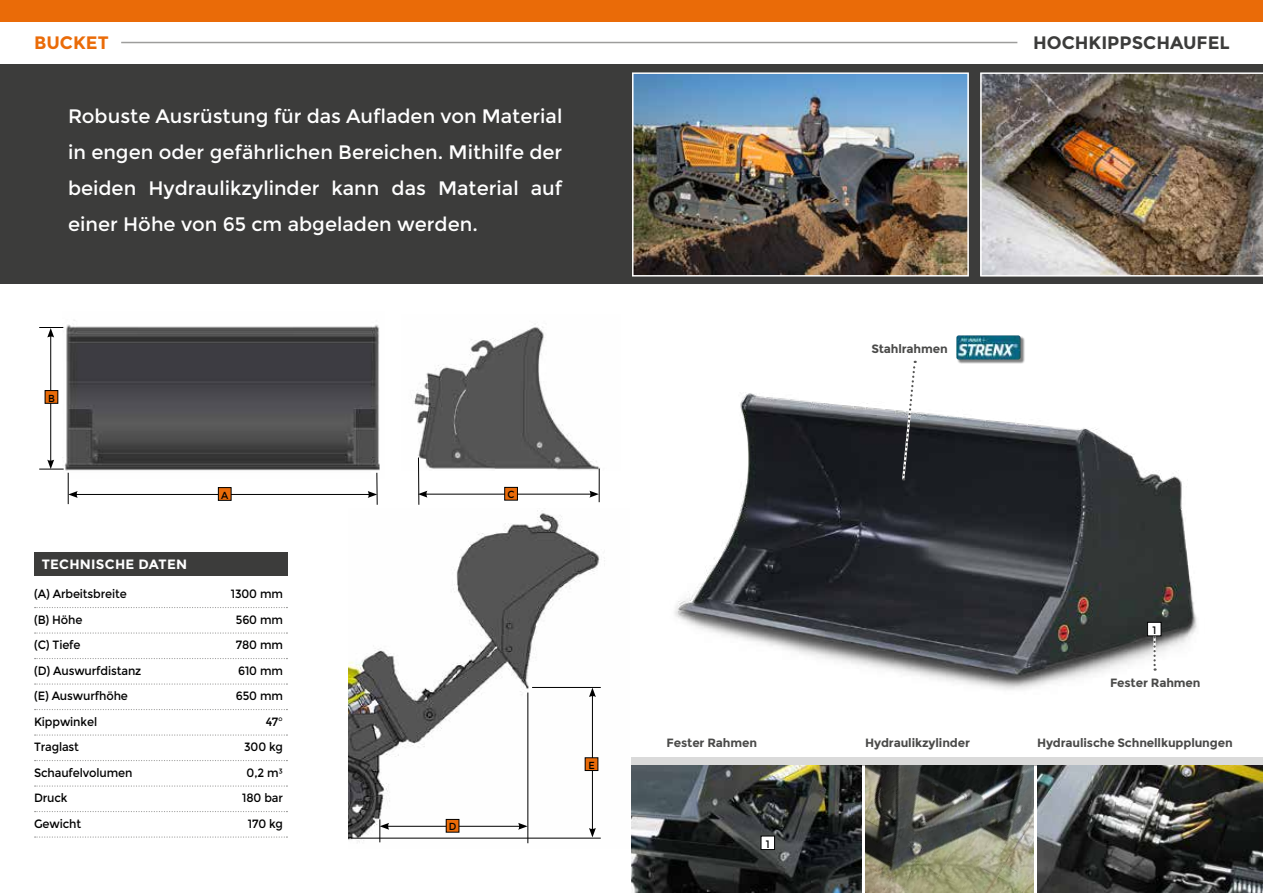
<style>
.page{position:relative;width:1263px;height:893px;background:#fff}
.page>*{position:absolute;margin:0;border:0;box-sizing:border-box;transform-origin:0 0}
.t1{font:19.5px/36px "Montserrat";color:#fff;text-align:justify}
.t2{font:700 18px "Montserrat";color:#3c3c3b}
.t3{font:700 18px "Montserrat";color:#ea6b08}
.t4{font:700 13.5px "Montserrat";letter-spacing:.02em;color:#fff}
.t5{font:12px "Montserrat";letter-spacing:-.01em;color:#000;scale:.95 1}
.t6{font:700 12px "Montserrat";letter-spacing:-.01em;color:#4a4a49}
.t7{font:10.8px "Montserrat";color:#000;scale:.95 1}
.t8{font:10.2px "Montserrat";color:#000;scale:.95 1}
</style>
<div class="page">
<img style="left:674px;top:392px;width:523px;height:298px">
<div style="left:0;top:64px;width:1263px;height:220px;background:#3c3c3b"></div>
<hr style="left:631px;top:765px;width:632px;height:1px;background:#b3b2b2">
<div style="left:631px;top:757px;width:632px;height:8px;background:#dadada"></div>
<svg style="left:901px;top:360px;width:16px;height:122px"></svg>
<svg style="left:1153px;top:636px;width:3px;height:35px"></svg>
<img style="left:413px;top:326px;width:187px;height:145px">
<hr style="left:599px;top:469px;width:1px;height:33px;background:#000">
<hr style="left:418px;top:458px;width:1px;height:47px;background:#000">
<hr style="left:425px;top:494px;width:167px;height:1px;background:#000">
<svg style="left:418px;top:491px;width:9px;height:7px"></svg>
<svg style="left:589px;top:491px;width:10px;height:7px"></svg>
<img style="left:62px;top:320px;width:318px;height:158px">
<hr style="left:68px;top:473px;width:1px;height:31px;background:#000">
<hr style="left:377px;top:473px;width:1px;height:32px;background:#000">
<hr style="left:75px;top:494px;width:295px;height:1px;background:#000">
<svg style="left:68px;top:491px;width:10px;height:7px"></svg>
<svg style="left:368px;top:491px;width:9px;height:7px"></svg>
<hr style="left:50px;top:335px;width:1px;height:127px;background:#000">
<svg style="left:39px;top:460px;width:25px;height:10px"></svg>
<svg style="left:39px;top:327px;width:24px;height:11px"></svg>
<svg style="left:35px;top:607px;width:252px;height:1px"></svg>
<svg style="left:35px;top:632px;width:252px;height:2px"></svg>
<svg style="left:35px;top:658px;width:252px;height:1px"></svg>
<svg style="left:35px;top:683px;width:252px;height:2px"></svg>
<svg style="left:35px;top:709px;width:252px;height:1px"></svg>
<svg style="left:35px;top:734px;width:252px;height:2px"></svg>
<svg style="left:35px;top:760px;width:252px;height:1px"></svg>
<svg style="left:35px;top:785px;width:252px;height:2px"></svg>
<svg style="left:35px;top:811px;width:252px;height:1px"></svg>
<svg style="left:35px;top:836px;width:252px;height:2px"></svg>
<div style="left:34px;top:552px;width:253px;height:24px;background:#3c3c3b"></div>
<div style="left:957px;top:336px;width:68px;height:28px;background:#000;opacity:.5"></div>
<img style="left:956px;top:335px;width:64px;height:25px">
<div style="left:218px;top:488px;width:13px;height:12px;background:#ea6b08"></div>
<div style="left:218px;top:487px;width:14px;height:14px;border:1px solid #000"></div>
<img style="left:349px;top:510px;width:256px;height:334px">
<hr style="left:528px;top:692px;width:1px;height:151px;background:#000">
<hr style="left:387px;top:826px;width:133px;height:1px;background:#000">
<svg style="left:380px;top:819px;width:9px;height:23px"></svg>
<svg style="left:518px;top:823px;width:10px;height:7px"></svg>
<hr style="left:351px;top:838px;width:250px;height:1px;background:#000">
<hr style="left:532px;top:687px;width:69px;height:1px;background:#000">
<hr style="left:592px;top:695px;width:1px;height:135px;background:#000">
<svg style="left:589px;top:828px;width:7px;height:9px"></svg>
<svg style="left:589px;top:688px;width:7px;height:9px"></svg>
<div style="left:446px;top:819px;width:13px;height:13px;background:#ea6b08"></div>
<div style="left:446px;top:819px;width:13px;height:14px;border:1px solid #000"></div>
<div style="left:585px;top:758px;width:13px;height:12px;background:#ea6b08"></div>
<div style="left:585px;top:757px;width:13px;height:14px;border:1px solid #000"></div>
<div style="left:505px;top:487px;width:12px;height:13px;background:#ea6b08"></div>
<div style="left:504px;top:487px;width:14px;height:14px;border:1px solid #000"></div>
<div style="left:45px;top:391px;width:13px;height:12px;background:#ea6b08"></div>
<div style="left:45px;top:390px;width:13px;height:14px;border:1px solid #000"></div>
<hr style="left:121px;top:42px;width:896px;height:1px;background:#9d9d9c">
<div style="left:0;top:0;width:1263px;height:21px;background:#ea6b08"></div>
<img style="left:631px;top:765px;width:231px;height:128px">
<img style="left:865px;top:765px;width:169px;height:128px">
<img style="left:1037px;top:765px;width:226px;height:128px">
<div style="left:761px;top:836px;width:13px;height:13px;background:#fff"></div>
<div style="left:760px;top:836px;width:15px;height:14px;border:1px solid #000"></div>
<div style="left:1147px;top:622px;width:14px;height:14px;background:#fff"></div>
<div style="left:1147px;top:622px;width:14px;height:14px;border:1px solid #000"></div>
<img style="left:980px;top:72px;width:283px;height:205px">
<img style="left:635px;top:75px;width:331px;height:199px">
<div style="left:632px;top:72px;width:337px;height:205px;border:2px solid #fff"></div>
<p class="t3" style="left:34px;top:32px;width:76px">BUCKET</p>
<p class="t2" style="left:1033px;top:32px;width:198px">HOCHKIPPSCHAUFEL</p>
<p class="t1" style="left:68px;top:98px;width:496px">Robuste Ausrüstung für das Aufladen von Material in engen oder gefährlichen Bereichen. Mithilfe der beiden Hydraulikzylinder kann das Material auf einer Höhe von 65 cm abgeladen werden.</p>
<p class="t8" style="left:48px;top:392px;width:9px">B</p>
<p class="t4" style="left:42px;top:556px;width:147px">TECHNISCHE DATEN</p>
<p class="t8" style="left:221px;top:489px;width:9px">A</p>
<p class="t5" style="left:34px;top:587px;width:99px">(A) Arbeitsbreite</p>
<p class="t5" style="left:231px;top:587px;width:56px">1300 mm</p>
<p class="t5" style="left:34px;top:613px;width:53px">(B) Höhe</p>
<p class="t5" style="left:236px;top:613px;width:51px">560 mm</p>
<p class="t5" style="left:34px;top:638px;width:51px">(C) Tiefe</p>
<p class="t5" style="left:236px;top:638px;width:51px">780 mm</p>
<p class="t5" style="left:34px;top:664px;width:115px">(D) Auswurfdistanz</p>
<p class="t5" style="left:238px;top:664px;width:49px">610 mm</p>
<p class="t5" style="left:34px;top:689px;width:100px">(E) Auswurfhöhe</p>
<p class="t5" style="left:236px;top:689px;width:51px">650 mm</p>
<p class="t5" style="left:34px;top:715px;width:68px">Kippwinkel</p>
<p class="t5" style="left:266px;top:715px;width:20px">47°</p>
<p class="t5" style="left:34px;top:740px;width:49px">Traglast</p>
<p class="t5" style="left:244px;top:740px;width:42px">300 kg</p>
<p class="t5" style="left:34px;top:766px;width:105px">Schaufelvolumen</p>
<p class="t5" style="left:247px;top:766px;width:40px">0,2 m³</p>
<p class="t5" style="left:34px;top:791px;width:37px">Druck</p>
<p class="t5" style="left:242px;top:791px;width:44px">180 bar</p>
<p class="t5" style="left:34px;top:817px;width:51px">Gewicht</p>
<p class="t5" style="left:248px;top:817px;width:39px">170 kg</p>
<p class="t8" style="left:507px;top:489px;width:9px">C</p>
<p class="t8" style="left:449px;top:821px;width:9px">D</p>
<p class="t8" style="left:588px;top:759px;width:8px">E</p>
<p class="t6" style="left:666px;top:736px;width:92px">Fester Rahmen</p>
<p class="t7" style="left:766px;top:838px;width:6px">1</p>
<p class="t6" style="left:871px;top:342px;width:78px">Stahlrahmen</p>
<p class="t7" style="left:1152px;top:624px;width:6px">1</p>
<p class="t6" style="left:1110px;top:676px;width:92px">Fester Rahmen</p>
<p class="t6" style="left:865px;top:736px;width:106px">Hydraulikzylinder</p>
<p class="t6" style="left:1037px;top:736px;width:197px">Hydraulische Schnellkupplungen</p>
</div>
